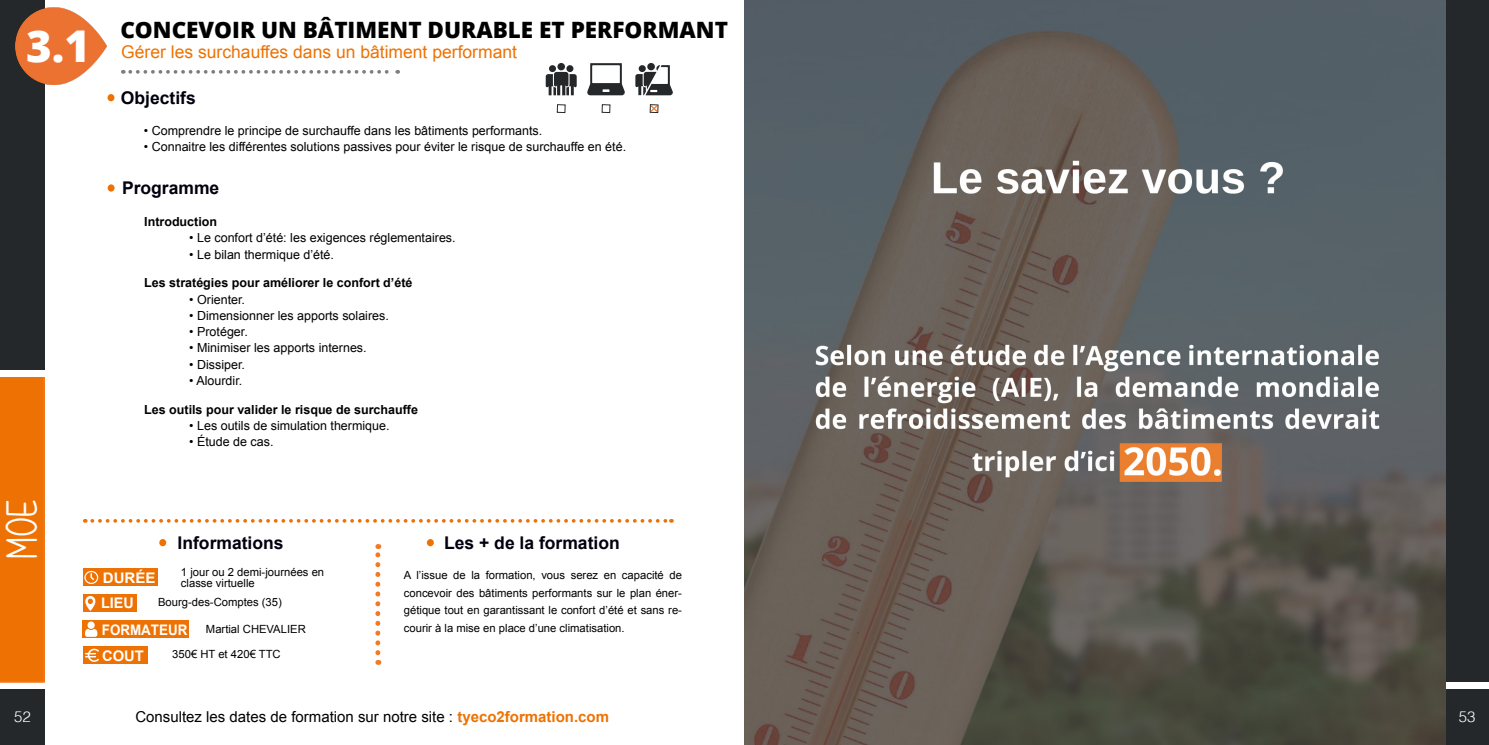
<style>
.page{position:relative;width:1489px;height:745px;background:#fff}
.page>*{position:absolute;margin:0;border:0;box-sizing:border-box;transform-origin:0 0}
.t1{font:43.75px "GOLDSTICK";color:#fff}
.t2{font:800 43.75px "Open Sans";color:#fff}
.t3{font:800 22.5px "Open Sans";color:#000001}
.t4{font:700 17.5px "Arial";color:#00000e}
.t5{font:17.5px "Arial";color:#ee7203}
.t6{font:15px "Arial";color:#000001}
.t7{font:300 15px "Helvetica";color:#fff}
.t8{font:700 14.62px/25.4px "Arial";color:#fff}
.t9{font:700 14.5px "Arial";color:#fff;scale:.92 1}
.t10{font:12.5px "Arial";color:#000001}
.t11{font:700 12.5px "Arial";color:#000001}
.t12{font:11.25px/17.5px "Arial";color:#000001;text-align:justify}
.s1{font-weight:700;color:#ee7203}
</style>
<div class="page">
<div style="left:0;top:0;width:45px;height:744px;background:#25282a"></div>
<div style="left:0;top:682px;width:51px;height:6px;background:#fff"></div>
<div style="left:1444px;top:0;width:44px;height:744px;background:linear-gradient(to right,#26292b,#26292b)"></div>
<div style="left:1444px;top:681px;width:44px;height:7px;background:#fff"></div>
<div style="left:107px;top:94px;width:7px;height:7px;background:#ee7203;border-radius:50%"></div>
<svg style="left:375px;top:544px;width:5px;height:108px"></svg>
<svg style="left:159px;top:538px;width:7px;height:8px"></svg>
<svg style="left:427px;top:538px;width:7px;height:8px"></svg>
<svg style="left:92px;top:519px;width:580px;height:3px"></svg>
<div style="left:83px;top:620px;width:106px;height:17px;background:#ee7203"></div>
<svg style="left:85px;top:621px;width:12px;height:15px"></svg>
<div style="left:83px;top:568px;width:74px;height:18px;background:#ee7203"></div>
<svg style="left:84px;top:570px;width:14px;height:13px"></svg>
<div style="left:83px;top:594px;width:53px;height:18px;background:#ee7203"></div>
<svg style="left:85px;top:596px;width:11px;height:14px"></svg>
<div style="left:83px;top:646px;width:64px;height:17px;background:#ee7203"></div>
<svg style="left:85px;top:648px;width:14px;height:13px"></svg>
<div style="left:557px;top:104px;width:8px;height:9px;border:1px solid #25282a"></div>
<div style="left:601px;top:104px;width:9px;height:9px;border:1px solid #25282a"></div>
<svg style="left:545px;top:72px;width:31px;height:23px"></svg>
<div style="left:557px;top:63px;width:8px;height:7px;background:#25282a;border-radius:50%"></div>
<div style="left:549px;top:65px;width:7px;height:7px;background:#25282a;border-radius:50%"></div>
<div style="left:566px;top:65px;width:7px;height:7px;background:#25282a;border-radius:50%"></div>
<svg style="left:587px;top:63px;width:38px;height:32px"></svg>
<svg style="left:635px;top:65px;width:38px;height:30px"></svg>
<svg style="left:130px;top:70px;width:268px;height:4px"></svg>
<div style="left:0;top:376px;width:45px;height:306px;background:#ee7203"></div>
<div style="left:0;top:369px;width:51px;height:7px;background:#fff"></div>
<img style="left:744px;top:0;width:700px;height:744px">
<img style="left:15px;top:8px;width:91px;height:76px">
<div style="left:108px;top:184px;width:7px;height:7px;background:#ee7203;border-radius:50%"></div>
<svg style="left:649px;top:104px;width:10px;height:9px"></svg>
<p class="t2" style="left:26px;top:13px;width:65px">3.1</p>
<p class="t3" style="left:120px;top:13px;width:609px">CONCEVOIR UN BÂTIMENT DURABLE ET PERFORMANT</p>
<p class="t5" style="left:121px;top:40px;width:397px">Gérer les surchauffes dans un bâtiment performant</p>
<h3 class="t4" style="left:121px;top:86px;width:76px">Objectifs</h3>
<p class="t10" style="left:144px;top:122px;width:400px">• Comprendre le principe de surchauffe dans les bâtiments performants.</p>
<p class="t10" style="left:144px;top:138px;width:483px">• Connaitre les différentes solutions passives pour éviter le risque de surchauffe en été.</p>
<p class="t4" style="left:122px;top:176px;width:99px">Programme</p>
<h3 class="t4" style="left:122px;top:180px;width:99px">Programme</h3>
<p class="t11" style="left:144px;top:213px;width:74px">Introduction</p>
<p class="t10" style="left:189px;top:229px;width:268px">• Le confort d’été: les exigences réglementaires.</p>
<p class="t10" style="left:189px;top:246px;width:146px">• Le bilan thermique d’été.</p>
<p class="t11" style="left:144px;top:274px;width:270px">Les stratégies pour améliorer le confort d’été</p>
<p class="t10" style="left:189px;top:291px;width:57px">• Orienter.</p>
<p class="t10" style="left:189px;top:307px;width:201px">• Dimensionner les apports solaires.</p>
<p class="t10" style="left:189px;top:323px;width:60px">• Protéger.</p>
<p class="t10" style="left:189px;top:339px;width:179px">• Minimiser les apports internes.</p>
<p class="t10" style="left:189px;top:356px;width:57px">• Dissiper.</p>
<p class="t10" style="left:189px;top:372px;width:55px">• Alourdir.</p>
<p class="t11" style="left:144px;top:401px;width:275px">Les outils pour valider le risque de surchauffe</p>
<p class="t10" style="left:189px;top:417px;width:202px">• Les outils de simulation thermique.</p>
<p class="t10" style="left:189px;top:433px;width:86px">• Étude de cas.</p>
<p class="t1" style="left:1px;top:558px;width:60px;rotate:-90deg">MOE</p>
<h3 class="t4" style="left:177px;top:531px;width:107px">Informations</h3>
<h3 class="t4" style="left:444px;top:531px;width:177px">Les + de la formation</h3>
<p class="t12" style="left:181px;top:566px;width:145px;line-height:11.2px">1 jour ou 2 demi-journées en classe virtuelle</p>
<p class="t12" style="left:158px;top:593px;width:125px">Bourg-des-Comptes (35)</p>
<p class="t12" style="left:206px;top:620px;width:101px">Martial CHEVALIER</p>
<p class="t8" style="left:101px;top:565px;width:56px">DURÉE<br>LIEU</p>
<p class="t9" style="left:102px;top:619px;width:94px">FORMATEUR</p>
<p class="t8" style="left:102px;top:642px;width:43px">COUT</p>
<p class="t12" style="left:172px;top:645px;width:110px">350€ HT et 420€ TTC</p>
<p class="t12" style="left:404px;top:566px;width:280px">A l’issue de la formation, vous serez en capacité de concevoir des bâtiments performants sur le plan éner&shy;gétique tout en garantissant le confort d’été et sans re&shy;courir à la mise en place d’une climatisation.</p>
<p class="t6" style="left:135px;top:706px;width:475px">Consultez les dates de formation sur notre site : <span class="s1">tyeco2formation.com</span></p>
<p class="t7" style="left:14px;top:703px;width:18px">52</p>
<p class="t7" style="left:1458px;top:703px;width:18px">53</p>
</div>
